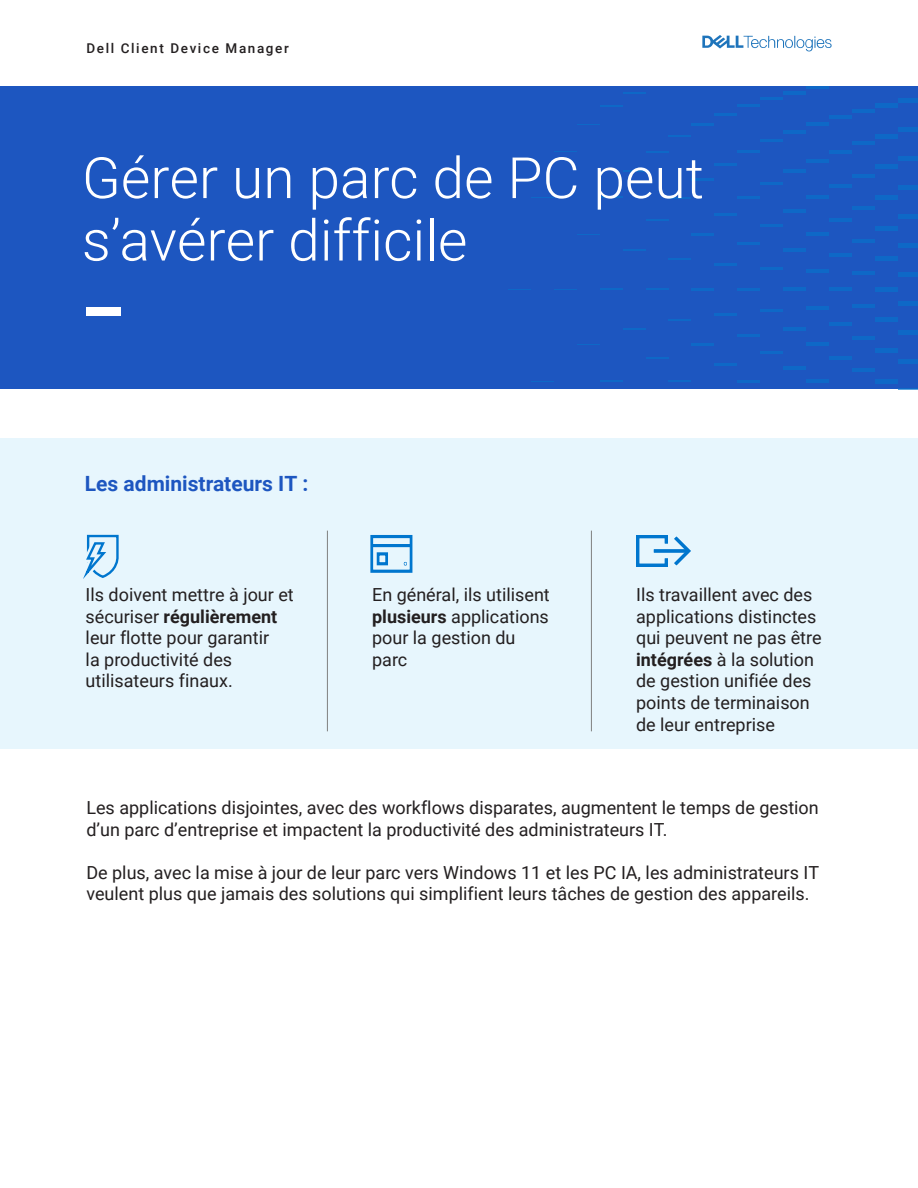
<style>
.page{position:relative;width:918px;height:1188px;background:#fff}
.page>*{position:absolute;margin:0;border:0;box-sizing:border-box;transform-origin:0 0}
.Paragraph_Style_2{font:300 57px/62.4px "Roboto";color:#fff}
.Paragraph_Style_3{font:700 21px "Roboto";color:#1d56c0}
.Paragraph_Style_7{font:18px/21.6px "Roboto";color:#231f20}
.Paragraph_Style_6{font:18px/21.6px "Roboto";color:#231f20}
.Paragraph_Style_4{font:18px/21.6px "Roboto";color:#231f20}
.Paragraph_Style_5{font:18px/21.6px "Roboto";color:#231f20}
.Paragraph_Style_1{font:500 13.5px "Roboto";letter-spacing:.12em;color:#231f20}
.s1{font-weight:700}
</style>
<div class="page">
<div style="left:0;top:439px;width:918px;height:310px;background:#e7f6fd"></div>
<div style="left:0;top:86px;width:918px;height:303px;background:#1d56c0"></div>
<svg style="left:531px;top:381px;width:23px;height:1px"></svg>
<svg style="left:531px;top:197px;width:23px;height:1px"></svg>
<svg style="left:508px;top:289px;width:23px;height:1px"></svg>
<hr style="left:852px;top:368px;width:23px;height:4px;background:#0e68c7">
<hr style="left:852px;top:336px;width:23px;height:4px;background:#0e68c7">
<hr style="left:852px;top:304px;width:23px;height:3px;background:#0672cb">
<hr style="left:852px;top:271px;width:23px;height:4px;background:#0e68c7">
<hr style="left:852px;top:239px;width:23px;height:4px;background:#0e68c7">
<hr style="left:852px;top:206px;width:23px;height:4px;background:#0e68c7">
<hr style="left:852px;top:174px;width:23px;height:4px;background:#0e68c7">
<hr style="left:852px;top:142px;width:23px;height:3px;background:#0672cb">
<hr style="left:852px;top:109px;width:23px;height:4px;background:#0e68c7">
<hr style="left:829px;top:356px;width:23px;height:4px;background:#0e68c7">
<hr style="left:829px;top:322px;width:23px;height:4px;background:#0e68c7">
<hr style="left:829px;top:287px;width:23px;height:4px;background:#0e68c7">
<hr style="left:829px;top:253px;width:23px;height:4px;background:#0e68c7">
<hr style="left:829px;top:218px;width:23px;height:4px;background:#0e68c7">
<hr style="left:829px;top:184px;width:23px;height:4px;background:#0e68c7">
<hr style="left:829px;top:150px;width:23px;height:3px;background:#0672cb">
<hr style="left:829px;top:115px;width:23px;height:4px;background:#0e68c7">
<hr style="left:806px;top:379px;width:23px;height:4px;background:#0e68c7">
<hr style="left:806px;top:343px;width:23px;height:3px;background:#0672cb">
<hr style="left:806px;top:306px;width:23px;height:3px;background:#0672cb">
<hr style="left:806px;top:269px;width:23px;height:4px;background:#0e68c7">
<hr style="left:806px;top:233px;width:23px;height:3px;background:#0672cb">
<hr style="left:806px;top:196px;width:23px;height:3px;background:#0672cb">
<hr style="left:806px;top:159px;width:23px;height:3px;background:#0672cb">
<hr style="left:806px;top:122px;width:23px;height:4px;background:#0e68c7">
<hr style="left:806px;top:86px;width:23px;height:3px;background:#0672cb">
<hr style="left:783px;top:366px;width:23px;height:4px;background:#0e68c7">
<hr style="left:783px;top:327px;width:23px;height:3px;background:#0672cb">
<hr style="left:783px;top:288px;width:23px;height:3px;background:#0672cb">
<hr style="left:783px;top:248px;width:23px;height:4px;background:#0e68c7">
<hr style="left:783px;top:209px;width:23px;height:3px;background:#0672cb">
<hr style="left:783px;top:170px;width:23px;height:3px;background:#0672cb">
<hr style="left:783px;top:130px;width:23px;height:4px;background:#0e68c7">
<hr style="left:783px;top:91px;width:23px;height:3px;background:#0672cb">
<hr style="left:760px;top:351px;width:23px;height:3px;background:#0672cb">
<hr style="left:760px;top:309px;width:23px;height:3px;background:#0672cb">
<hr style="left:760px;top:267px;width:23px;height:3px;background:#0672cb">
<hr style="left:760px;top:224px;width:23px;height:3px;background:#0672cb">
<hr style="left:760px;top:182px;width:23px;height:3px;background:#0672cb">
<hr style="left:760px;top:140px;width:23px;height:2px;background:#0672cb">
<hr style="left:760px;top:97px;width:23px;height:3px;background:#0672cb">
<hr style="left:737px;top:380px;width:23px;height:2px;background:#0672cb">
<hr style="left:737px;top:334px;width:23px;height:3px;background:#0672cb">
<hr style="left:737px;top:288px;width:23px;height:3px;background:#0672cb">
<hr style="left:737px;top:242px;width:23px;height:3px;background:#0672cb">
<hr style="left:737px;top:196px;width:23px;height:3px;background:#0672cb">
<hr style="left:737px;top:150px;width:23px;height:3px;background:#0672cb">
<hr style="left:737px;top:104px;width:23px;height:3px;background:#0672cb">
<hr style="left:714px;top:363px;width:23px;height:3px;background:#0672cb">
<hr style="left:714px;top:313px;width:23px;height:3px;background:#0672cb">
<hr style="left:714px;top:263px;width:23px;height:2px;background:#0672cb">
<hr style="left:714px;top:213px;width:23px;height:2px;background:#0672cb">
<hr style="left:714px;top:163px;width:23px;height:2px;background:#0672cb">
<hr style="left:714px;top:113px;width:23px;height:2px;background:#0672cb">
<hr style="left:691px;top:343px;width:23px;height:3px;background:#0672cb">
<hr style="left:691px;top:288px;width:23px;height:2px;background:#0672cb">
<hr style="left:691px;top:233px;width:23px;height:2px;background:#0672cb">
<hr style="left:691px;top:178px;width:23px;height:2px;background:#0672cb">
<hr style="left:691px;top:123px;width:23px;height:2px;background:#0672cb">
<hr style="left:669px;top:380px;width:22px;height:2px;background:#0672cb">
<hr style="left:669px;top:319px;width:22px;height:2px;background:#0672cb">
<hr style="left:669px;top:258px;width:22px;height:2px;background:#0672cb">
<svg style="left:669px;top:197px;width:22px;height:1px"></svg>
<hr style="left:669px;top:135px;width:22px;height:2px;background:#0672cb">
<hr style="left:646px;top:357px;width:23px;height:2px;background:#0672cb">
<hr style="left:646px;top:288px;width:23px;height:2px;background:#0672cb">
<svg style="left:646px;top:220px;width:23px;height:1px"></svg>
<hr style="left:646px;top:151px;width:23px;height:2px;background:#0672cb">
<svg style="left:623px;top:328px;width:23px;height:1px"></svg>
<hr style="left:623px;top:249px;width:23px;height:2px;background:#0672cb">
<hr style="left:623px;top:170px;width:23px;height:2px;background:#0672cb">
<svg style="left:623px;top:92px;width:23px;height:1px"></svg>
<hr style="left:600px;top:380px;width:23px;height:2px;background:#0672cb">
<svg style="left:600px;top:289px;width:23px;height:1px"></svg>
<svg style="left:600px;top:197px;width:23px;height:1px"></svg>
<svg style="left:600px;top:105px;width:23px;height:1px"></svg>
<svg style="left:577px;top:344px;width:23px;height:1px"></svg>
<svg style="left:577px;top:234px;width:23px;height:1px"></svg>
<svg style="left:577px;top:124px;width:23px;height:1px"></svg>
<svg style="left:554px;top:289px;width:23px;height:1px"></svg>
<svg style="left:554px;top:151px;width:23px;height:1px"></svg>
<svg style="left:898px;top:389px;width:20px;height:1px"></svg>
<hr style="left:898px;top:360px;width:20px;height:4px;background:#0e68c7">
<hr style="left:898px;top:331px;width:20px;height:4px;background:#0e68c7">
<hr style="left:898px;top:302px;width:20px;height:4px;background:#0e68c7">
<hr style="left:898px;top:273px;width:20px;height:4px;background:#0e68c7">
<hr style="left:898px;top:244px;width:20px;height:4px;background:#0e68c7">
<hr style="left:898px;top:215px;width:20px;height:4px;background:#0e68c7">
<hr style="left:898px;top:186px;width:20px;height:4px;background:#0e68c7">
<hr style="left:898px;top:157px;width:20px;height:4px;background:#0e68c7">
<hr style="left:898px;top:128px;width:20px;height:4px;background:#0e68c7">
<hr style="left:898px;top:99px;width:20px;height:4px;background:#0e68c7">
<hr style="left:875px;top:379px;width:23px;height:4px;background:#0e68c7">
<div style="left:875px;top:348px;width:23px;height:5px;background:#0e68c7"></div>
<hr style="left:875px;top:318px;width:23px;height:4px;background:#0e68c7">
<hr style="left:875px;top:287px;width:23px;height:4px;background:#0e68c7">
<hr style="left:875px;top:257px;width:23px;height:4px;background:#0e68c7">
<hr style="left:875px;top:226px;width:23px;height:4px;background:#0e68c7">
<div style="left:875px;top:195px;width:23px;height:5px;background:#0e68c7"></div>
<hr style="left:875px;top:165px;width:23px;height:4px;background:#0e68c7">
<hr style="left:875px;top:134px;width:23px;height:4px;background:#0e68c7">
<hr style="left:875px;top:104px;width:23px;height:4px;background:#0e68c7">
<svg style="left:702px;top:35px;width:130px;height:16px"></svg>
<hr style="left:327px;top:531px;width:1px;height:200px;background:#808080">
<div style="left:86px;top:308px;width:34px;height:8px;background:#fff"></div>
<hr style="left:591px;top:531px;width:1px;height:200px;background:#808080">
<svg style="left:83px;top:535px;width:36px;height:44px"></svg>
<div style="left:370px;top:535px;width:43px;height:38px;border:3px solid #0076ce"></div>
<div style="left:377px;top:552px;width:11px;height:13px;border:3px solid #0076ce"></div>
<svg style="left:403px;top:561px;width:4px;height:5px"></svg>
<hr style="left:372px;top:544px;width:39px;height:3px;background:#0076ce">
<svg style="left:636px;top:535px;width:55px;height:32px"></svg>
<svg style="left:654px;top:549px;width:35px;height:4px"></svg>
<p class="Paragraph_Style_1" style="left:86px;top:39px;width:204px">Dell Client Device Manager</p>
<p class="Paragraph_Style_2" style="left:82px;top:145px;width:624px">Gérer un parc de PC peut s’avérer difficile</p>
<p class="Paragraph_Style_3" style="left:85px;top:469px;width:225px">Les administrateurs IT :</p>
<p class="Paragraph_Style_4" style="left:86px;top:583px;width:210px">Ils doivent mettre à jour et sécuriser <span class="s1">régulièrement </span>leur flotte pour garantir<br>la productivité des utilisateurs finaux.</p>
<p class="Paragraph_Style_5" style="left:372px;top:583px;width:179px">En général, ils utilisent <span class="s1">plusieurs</span> applications pour la gestion du parc</p>
<p class="Paragraph_Style_6" style="left:636px;top:583px;width:187px">Ils travaillent avec des applications distinctes qui peuvent ne pas être <span class="s1">intégrées</span> à la solution de gestion unifiée des points de terminaison de leur entreprise</p>
<p class="Paragraph_Style_7" style="left:86px;top:796px;width:734px">Les applications disjointes, avec des workflows disparates, augmentent le temps de gestion d’un parc d’entreprise et impactent la productivité des administrateurs IT.</p>
<p class="Paragraph_Style_7" style="left:86px;top:861px;width:734px">De plus, avec la mise à jour de leur parc vers Windows 11 et les PC IA, les administrateurs IT veulent plus que jamais des solutions qui simplifient leurs tâches de gestion des appareils.</p>
</div>
